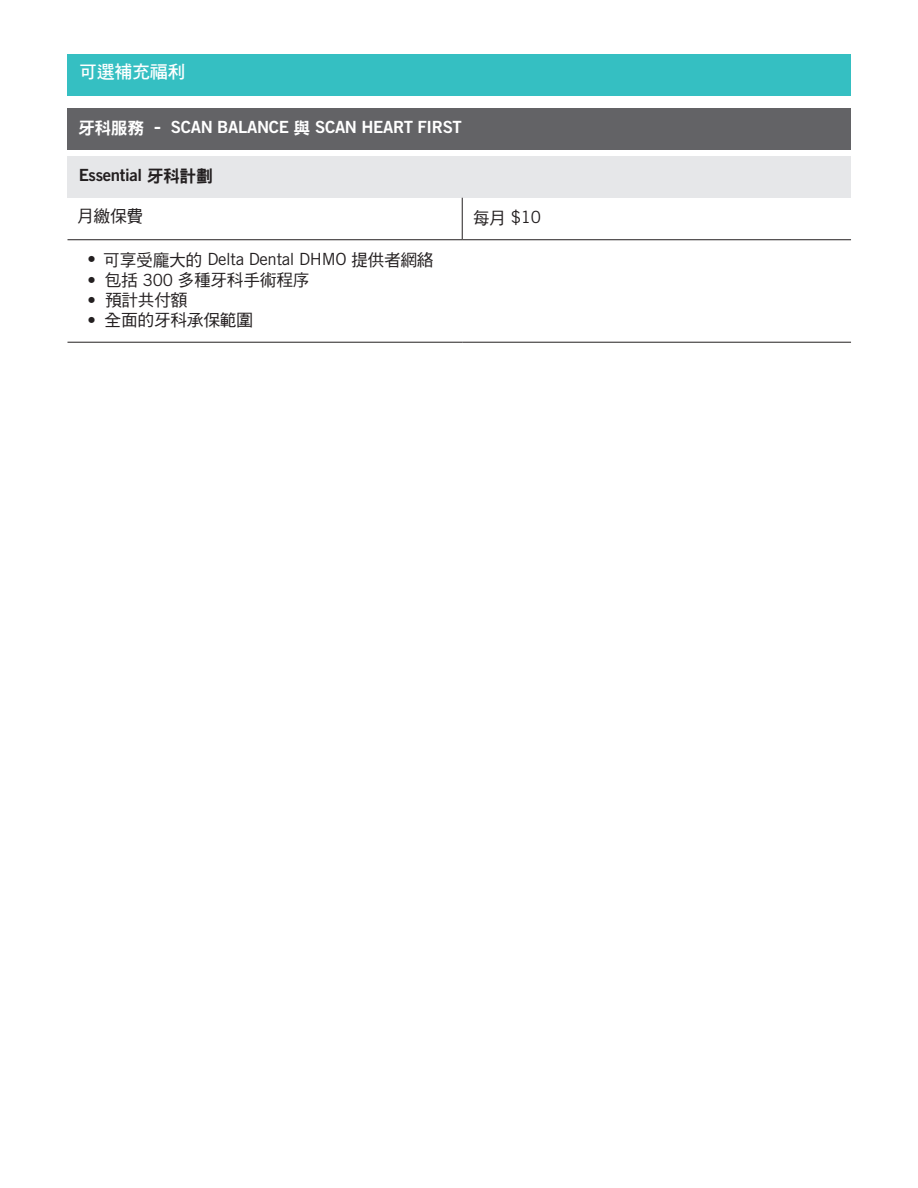
<style>
.page{position:relative;width:918px;height:1188px;background:#fff}
.page>*{position:absolute;margin:0;border:0;box-sizing:border-box;transform-origin:0 0}
.Bar_Page_Header{font:18px "DF Hei Std W7";letter-spacing:-.02em;color:#fff}
.BODY{font:16.8px "DF Hei Std W5";letter-spacing:-.02em;color:#231f20}
.BODY-2{font:16.8px "Trade Gothic LT Std";letter-spacing:-.02em;color:#231f20}
.t1{font:16.8px "Trade Gothic LT Std Bd 2";letter-spacing:-.02em;color:#fff}
.SUBHEAD_BK{font:16.8px "Trade Gothic LT Std Bd 2";letter-spacing:-.02em;color:#231f20}
.s1{font-family:"DF Hei Std W9"}
.s2{font-family:"DF Hei Std W5"}
.s3{font-family:"Trade Gothic LT Std"}
</style>
<div class="page">
<div style="left:68px;top:54px;width:783px;height:41px;background:#35bfc2"></div>
<div style="left:68px;top:108px;width:783px;height:42px;background:#636366"></div>
<div style="left:68px;top:156px;width:783px;height:42px;background:#e6e7e9"></div>
<hr style="left:462px;top:198px;width:1px;height:41px;background:#231f20">
<hr style="left:68px;top:239px;width:394px;height:1px;background:#231f20">
<hr style="left:462px;top:239px;width:389px;height:1px;background:#231f20">
<hr style="left:68px;top:342px;width:394px;height:1px;background:#231f20">
<hr style="left:462px;top:342px;width:389px;height:1px;background:#231f20">
<p class="Bar_Page_Header" style="left:79px;top:62px;width:108px">可選補充福利</p>
<p class="t1" style="left:78px;top:117px;width:385px"><span class="s1">牙科服務 –</span> SCAN BALANCE <span class="s1">與</span> SCAN HEART FIRST</p>
<p class="SUBHEAD_BK" style="left:79px;top:165px;width:136px">Essential <span class="s1">牙科計劃</span></p>
<p class="BODY" style="left:77px;top:207px;width:68px">月繳保費</p>
<p class="BODY-2" style="left:473px;top:207px;width:70px"><span class="s2">每月</span> $10</p>
<p class="BODY-2" style="left:87px;top:249px;width:348px">• <span class="s2">可享受龐大的</span> Delta Dental DHMO <span class="s2">提供者網絡</span></p>
<p class="BODY" style="left:87px;top:271px;width:224px"><span class="s3">•</span> 包括 <span class="s3">300</span> 多種牙科手術程序</p>
<p class="BODY" style="left:87px;top:291px;width:102px"><span class="s3">•</span> 預計共付額</p>
<p class="BODY" style="left:87px;top:311px;width:167px"><span class="s3">•</span> 全面的牙科承保範圍</p>
</div>
